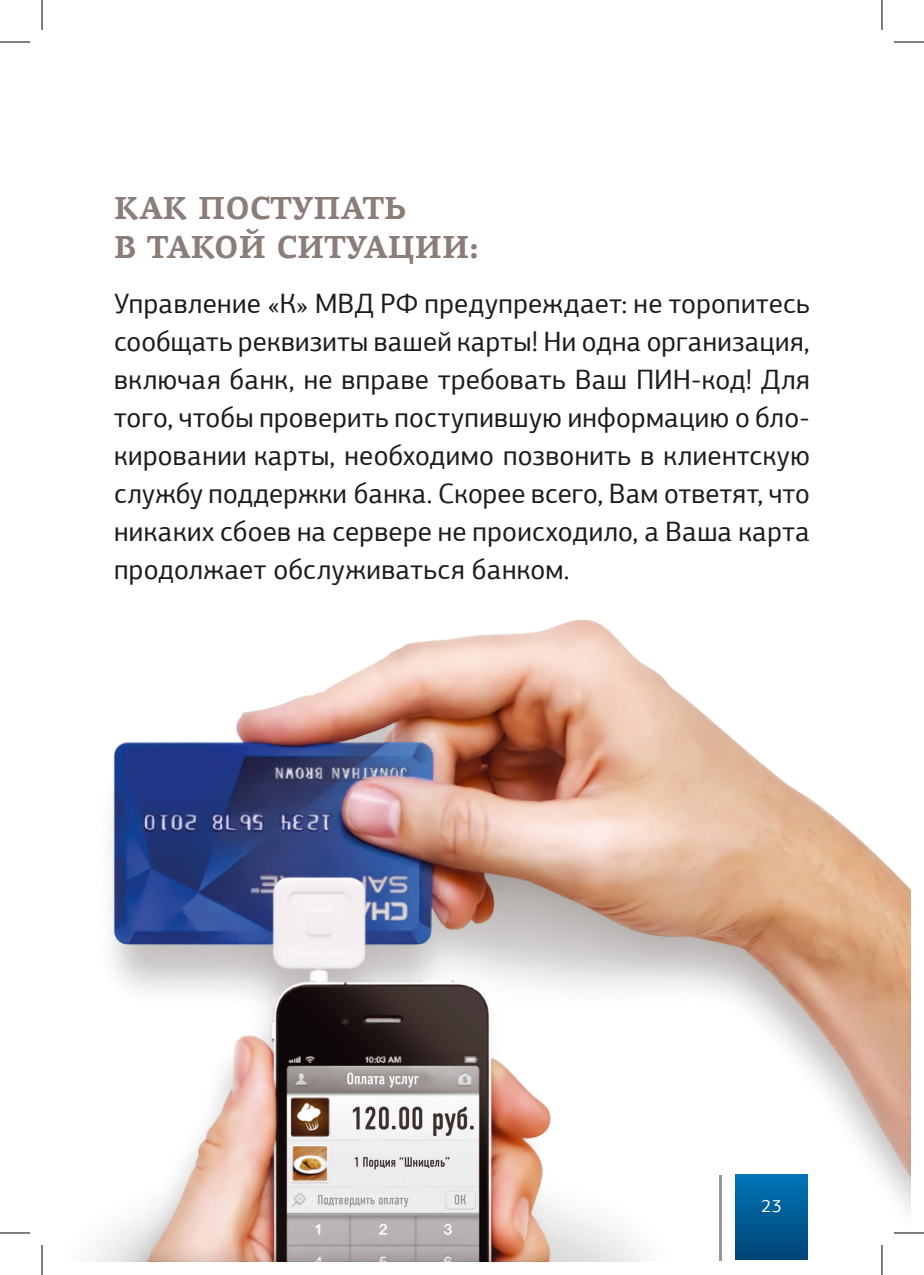
<style>
.page{position:relative;width:924px;height:1275px;background:#fff}
.page>*{position:absolute;margin:0;border:0;box-sizing:border-box;transform-origin:0 0}
.t1{font:700 32px/38.4px "PF Agora Serif Pro";color:#8b7d78}
.t2{font:28px/38px "PF Agora Sans Pro";letter-spacing:.01em;color:#1b1c20;text-align:justify}
.t3{font:18px "PF Agora Sans Pro";color:#fff}
</style>
<div class="page">
<img style="left:91px;top:620px;width:818px;height:641px">
<div style="left:735px;top:1174px;width:72px;height:85px;background:linear-gradient(to bottom,#0075b7,#004574)"></div>
<hr style="left:719px;top:1174px;width:2px;height:86px;background:#93969c">
<hr style="left:893px;top:1231px;width:30px;height:3px;background:#fff">
<hr style="left:880px;top:1245px;width:2px;height:30px;background:#fff">
<hr style="left:0;top:42px;width:30px;height:1px;background:#000">
<hr style="left:893px;top:42px;width:30px;height:1px;background:#000">
<hr style="left:0;top:1232px;width:30px;height:1px;background:#000">
<hr style="left:893px;top:1232px;width:30px;height:1px;background:#000">
<hr style="left:42px;top:0;width:1px;height:30px;background:#000">
<hr style="left:42px;top:1245px;width:1px;height:30px;background:#000">
<hr style="left:881px;top:0;width:1px;height:30px;background:#000">
<hr style="left:881px;top:1245px;width:1px;height:30px;background:#000">
<p class="t1" style="left:114px;top:190px;width:366px">КАК ПОСТУПАТЬ<br>В ТАКОЙ СИТУАЦИИ:</p>
<p class="t2" style="left:114px;top:284px;width:697px">Управление «К» МВД РФ предупреждает: не торопитесь сообщать реквизиты вашей карты! Ни одна организация, включая банк, не вправе требовать Ваш ПИН-код! Для того, чтобы проверить поступившую информацию о бло&shy;кировании карты, необходимо позвонить в клиентскую службу поддержки банка. Скорее всего, Вам ответят, что никаких сбоев на сервере не происходило, а Ваша карта продолжает обслуживаться банком.</p>
<p class="t3" style="left:761px;top:1195px;width:22px">23</p>
</div>
